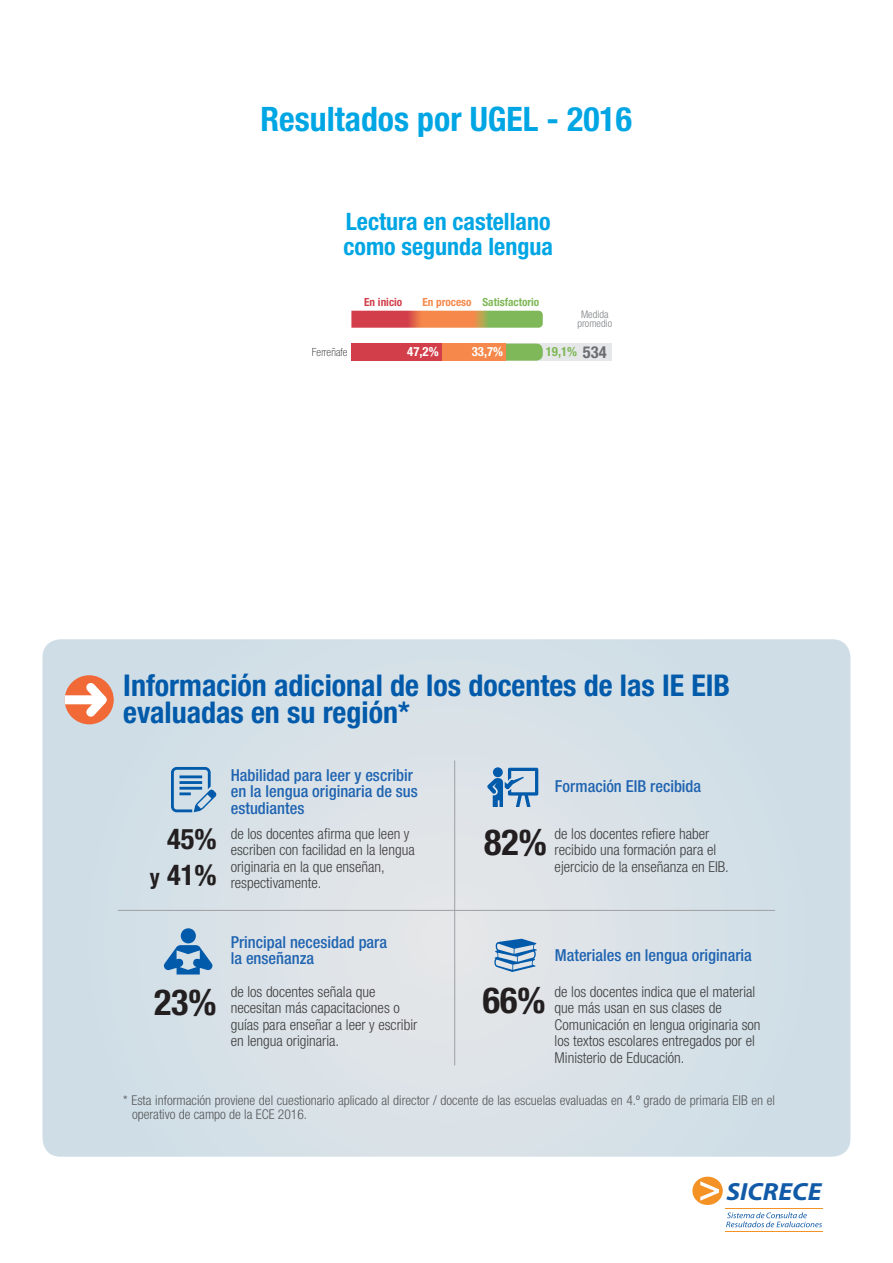
<style>
.page{position:relative;width:893px;height:1263px;background:#fff}
.page>*{position:absolute;margin:0;border:0;box-sizing:border-box;transform-origin:0 0}
.t1{font:700 condensed 36px "Helvetica Neue LT Std";color:#231f20}
.t2{font:700 condensed 33.75px "Helvetica Neue LT Std";color:#00a6e4}
.t3{font:700 condensed 30px/27px "Helvetica Neue LT Std";color:#015aaa}
.t4{font:700 condensed 28.5px "Helvetica Neue LT Std";color:#231f20}
.t5{font:italic 700 24.9px "Myriad Pro";color:#105aa7;scale:1.07 1}
.t6{font:700 condensed 24px "Helvetica Neue LT Std";color:#00a6e4}
.t7{font:500 condensed 16.5px/16.5px "Helvetica Neue LT Std";color:#2064b1}
.t8{font:300 condensed 15px/16.5px "Helvetica Neue LT Std";color:#3e3e3f}
.t9{font:300 condensed 13.5px/13.5px "Helvetica Neue LT Std";color:#57585a}
.t10{font:700 condensed 12.75px "Helvetica Neue";color:#fff}
.t11{font:700 condensed 12.75px "Helvetica Neue";color:#7fb858}
.t12{font:700 condensed 11.25px "Helvetica Neue";color:#7fb858}
.t13{font:100 condensed 11.25px "Helvetica Neue LT Std";letter-spacing:.005em;color:#231f20}
.t14{font:700 condensed 11.25px "Helvetica Neue";color:#d23f4a}
.t15{font:300 condensed 10.5px/9px "Helvetica Neue";color:#808285;text-align:center}
.s1{color:#f5884a}
.s2{font-size:16.5px;color:#6c6d70}
.s3{font-size:22.5px}
</style>
<div class="page">
<div style="left:351px;top:344px;width:261px;height:17px;background:#e6e7e9"></div>
<svg style="left:506px;top:344px;width:37px;height:17px"></svg>
<div style="left:442px;top:344px;width:64px;height:17px;background:#f5884a"></div>
<div style="left:351px;top:344px;width:91px;height:17px;background:#d23f4a"></div>
<svg style="left:351px;top:311px;width:192px;height:17px;background:#c58252"></svg>
<svg style="left:43px;top:639px;width:807px;height:518px;background:#d6e0e7"></svg>
<svg style="left:726px;top:1212px;width:96px;height:15px"></svg>
<hr style="left:725px;top:1208px;width:97px;height:1px;background:#f49225">
<hr style="left:725px;top:1231px;width:97px;height:1px;background:#f49225">
<div style="left:692px;top:1177px;width:31px;height:28px;background:#f49225;border-radius:50%"></div>
<svg style="left:700px;top:1181px;width:19px;height:20px"></svg>
<div style="left:65px;top:675px;width:49px;height:49px;background:#f26938;border-radius:50%"></div>
<div style="left:65px;top:695px;width:37px;height:9px;background:#fff"></div>
<svg style="left:78px;top:675px;width:36px;height:49px"></svg>
<svg style="left:171px;top:767px;width:46px;height:45px;background:#8eb4d3"></svg>
<svg style="left:494px;top:939px;width:43px;height:33px"></svg>
<svg style="left:487px;top:767px;width:51px;height:39px;background:#84abce"></svg>
<svg style="left:164px;top:928px;width:48px;height:46px;background:#7ea9cd"></svg>
<hr style="left:118px;top:910px;width:657px;height:1px;background:#9d9fa2">
<hr style="left:454px;top:760px;width:1px;height:305px;background:#9d9fa2">
<p class="t2" style="left:261px;top:98px;width:373px">Resultados por UGEL - 2016</p>
<p class="t6" style="left:346px;top:207px;width:206px">Lectura en castellano</p>
<p class="t6" style="left:343px;top:232px;width:211px">como segunda lengua</p>
<p class="t14" style="left:364px;top:295px;width:40px">En inicio</p>
<p class="t12" style="left:422px;top:295px;width:118px"><span class="s1">En proceso</span> Satisfactorio</p>
<p class="t15" style="left:577px;top:310px;width:36px">Medida promedio</p>
<p class="t13" style="left:312px;top:346px;width:37px">Ferreñafe</p>
<p class="t10" style="left:407px;top:344px;width:33px">47,2%</p>
<p class="t10" style="left:472px;top:344px;width:33px">33,7%</p>
<p class="t11" style="left:546px;top:344px;width:62px">19,1% <span class="s2">534</span></p>
<p class="t3" style="left:123px;top:671px;width:608px">Información adicional de los docentes de las IE EIB evaluadas en su región*</p>
<p class="t4" style="left:167px;top:822px;width:51px">45%</p>
<p class="t4" style="left:150px;top:858px;width:68px"><span class="s3">y</span> 41%</p>
<p class="t7" style="left:231px;top:766px;width:189px">Habilidad para leer y escribir en la lengua originaria de sus estudiantes</p>
<p class="t8" style="left:231px;top:825px;width:185px">de los docentes afirma que leen y escriben con facilidad en la lengua originaria en la que enseñan, respectivamente.</p>
<p class="t1" style="left:154px;top:980px;width:64px">23%</p>
<p class="t7" style="left:231px;top:934px;width:158px">Principal necesidad para</p>
<p class="t7" style="left:231px;top:950px;width:85px">la enseñanza</p>
<p class="t8" style="left:231px;top:983px;width:188px">de los docentes señala que necesitan más capacitaciones o guías para enseñar a leer y escribir en lengua originaria.</p>
<p class="t7" style="left:555px;top:778px;width:148px">Formación EIB recibida</p>
<p class="t1" style="left:484px;top:820px;width:64px">82%</p>
<p class="t8" style="left:555px;top:825px;width:176px">de los docentes refiere haber recibido una formación para el ejercicio de la enseñanza en EIB.</p>
<p class="t1" style="left:483px;top:978px;width:64px">66%</p>
<p class="t7" style="left:555px;top:946px;width:198px">Materiales en lengua originaria</p>
<p class="t8" style="left:555px;top:983px;width:207px">de los docentes indica que el material que más usan en sus clases de Comunicación en lengua originaria son los textos escolares entregados por el Ministerio de Educación.</p>
<p class="t9" style="left:132px;top:1094px;width:644px;text-indent:-9px">* Esta información proviene del cuestionario aplicado al director / docente de las escuelas evaluadas en 4.º grado de primaria EIB en el operativo de campo de la ECE 2016.</p>
<h3 class="t5" style="left:726px;top:1175px;width:90px">SICRECE</h3>
</div>
